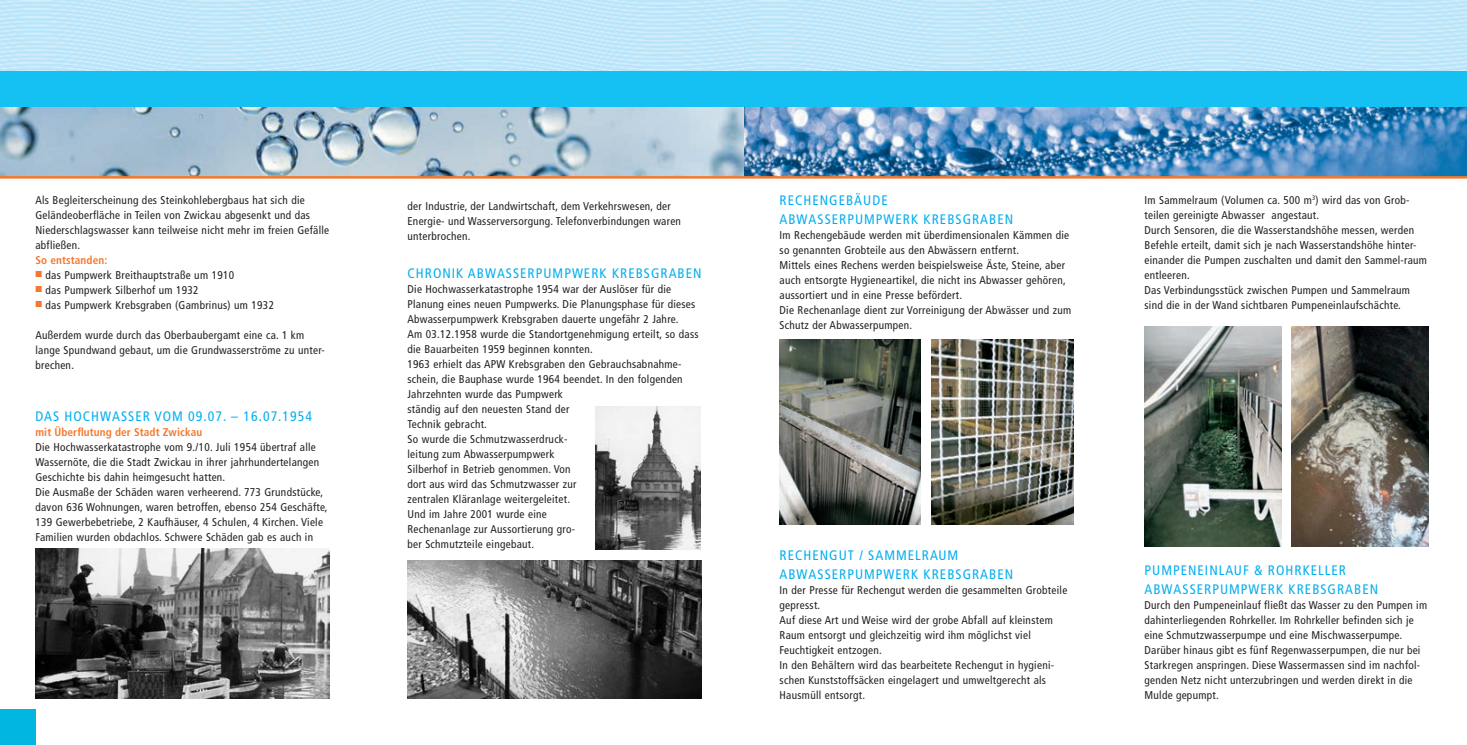
<style>
.page{position:relative;width:1467px;height:745px;background:#fff}
.page>*{position:absolute;margin:0;border:0;box-sizing:border-box;transform-origin:0 0}
.t1{font:condensed 13.75px/18.8px "Frutiger";letter-spacing:.075em;color:#00aeef}
.t2{font:condensed 11.25px/15px "Frutiger";letter-spacing:.025em;color:#231f20}
.t3{font:700 condensed 11.25px "Frutiger";letter-spacing:.01em;color:#f4792d}
.s1{color:#f4792d}
</style>
<div class="page">
<img style="left:0;top:106px;width:744px;height:70px">
<svg style="left:744px;top:106px;width:723px;height:70px"></svg>
<div style="left:0;top:709px;width:35px;height:35px;background:#00b7e2"></div>
<img style="left:1109px;top:0;width:358px;height:71px">
<svg style="left:744px;top:0;width:365px;height:71px;fill:#c0e7fa"></svg>
<svg style="left:372px;top:0;width:372px;height:71px;fill:#c0e7fa"></svg>
<svg style="left:0;top:0;width:372px;height:71px;fill:#c0e7fa"></svg>
<img style="left:595px;top:406px;width:106px;height:143px">
<img style="left:780px;top:339px;width:141px;height:185px">
<img style="left:407px;top:560px;width:295px;height:138px">
<img style="left:932px;top:339px;width:142px;height:185px">
<img style="left:1145px;top:326px;width:136px;height:220px">
<img style="left:1292px;top:326px;width:136px;height:220px">
<img style="left:36px;top:548px;width:293px;height:150px">
<hr style="left:0;top:176px;width:1467px;height:2px;background:#f4792d">
<div style="left:0;top:71px;width:1467px;height:35px;background:#15c0f2"></div>
<p class="t2" style="left:35px;top:192px;width:295px">Als Begleiterscheinung des Steinkohlebergbaus hat sich die Geländeoberfläche in Teilen von Zwickau abgesenkt und das Niederschlagswasser kann teilweise nicht mehr im freien Gefälle abfließen.</p>
<p class="t3" style="left:35px;top:253px;width:73px">So entstanden:</p>
<p class="t2" style="left:35px;top:267px;width:200px"><span class="s1">■</span> das Pumpwerk Breithauptstraße um 1910</p>
<p class="t2" style="left:35px;top:282px;width:165px"><span class="s1">■</span> das Pumpwerk Silberhof um 1932</p>
<p class="t2" style="left:35px;top:297px;width:240px"><span class="s1">■</span> das Pumpwerk Krebsgraben (Gambrinus) um 1932</p>
<p class="t2" style="left:35px;top:327px;width:291px">Außerdem wurde durch das Oberbaubergamt eine ca. 1 km lange Spundwand gebaut, um die Grundwasserströme zu unter&shy;brechen.</p>
<p class="t1" style="left:35px;top:406px;width:278px">DAS HOCHWASSER VOM 09.07. – 16.07.1954</p>
<p class="t3" style="left:35px;top:424px;width:168px">mit Überflutung der Stadt Zwickau</p>
<p class="t2" style="left:35px;top:439px;width:294px">Die Hochwasserkatastrophe vom 9./10. Juli 1954 übertraf alle Wassernöte, die die Stadt Zwickau in ihrer jahrhundertelangen Geschichte bis dahin heimgesucht hatten.<br>Die Ausmaße der Schäden waren verheerend. 773 Grundstücke, davon 636 Wohnungen, waren betroffen, ebenso 254 Geschäfte, 139 Gewerbebetriebe, 2 Kaufhäuser, 4 Schulen, 4 Kirchen. Viele Familien wurden obdachlos. Schwere Schäden gab es auch in</p>
<p class="t2" style="left:407px;top:199px;width:275px">der Industrie, der Landwirtschaft, dem Verkehrswesen, der<br>Energie- und Wasserversorgung. Telefonverbindungen waren unterbrochen.</p>
<p class="t1" style="left:407px;top:263px;width:296px">CHRONIK ABWASSERPUMPWERK KREBSGRABEN</p>
<p class="t2" style="left:407px;top:281px;width:293px">Die Hochwasserkatastrophe 1954 war der Auslöser für die Planung eines neuen Pumpwerks. Die Planungsphase für dieses Abwasserpumpwerk Krebsgraben dauerte ungefähr 2 Jahre.<br>Am 03.12.1958 wurde die Standortgenehmigung erteilt, so dass die Bauarbeiten 1959 beginnen konnten.<br>1963 erhielt das APW Krebsgraben den Gebrauchsabnahme&shy;schein, die Bauphase wurde 1964 beendet. In den folgenden Jahrzehnten wurde das Pumpwerk<br>ständig auf den neuesten Stand der<br>Technik gebracht.<br>So wurde die Schmutzwasserdruck-<br>leitung zum Abwasserpumpwerk<br>Silberhof in Betrieb genommen. Von<br>dort aus wird das Schmutzwasser zur<br>zentralen Kläranlage weitergeleitet.<br>Und im Jahre 2001 wurde eine<br>Rechenanlage zur Aussortierung gro-<br>ber Schmutzteile eingebaut.</p>
<p class="t1" style="left:780px;top:191px;width:235px">RECHENGEBÄUDE<br>ABWASSERPUMPWERK KREBSGRABEN</p>
<p class="t2" style="left:780px;top:228px;width:293px">Im Rechengebäude werden mit überdimensionalen Kämmen die so genannten Grobteile aus den Abwässern entfernt.<br>Mittels eines Rechens werden beispielsweise Äste, Steine, aber auch entsorgte Hygieneartikel, die nicht ins Abwasser gehören, aussortiert und in eine Presse befördert.<br>Die Rechenanlage dient zur Vorreinigung der Abwässer und zum Schutz der Abwasserpumpen.</p>
<p class="t2" style="left:1144px;top:192px;width:284px">Im Sammelraum (Volumen ca. 500 m<sup>3</sup>) wird das von Grob&shy;teilen gereinigte Abwasser angestaut.<br>Durch Sensoren, die die Wasserstandshöhe messen, werden Befehle erteilt, damit sich je nach Wasserstandshöhe hinter&shy;einander die Pumpen zuschalten und damit den Sammel-raum entleeren.<br>Das Verbindungsstück zwischen Pumpen und Sammelraum sind die in der Wand sichtbaren Pumpeneinlaufschächte.</p>
<p class="t1" style="left:780px;top:545px;width:235px">RECHENGUT / SAMMELRAUM<br>ABWASSERPUMPWERK KREBSGRABEN</p>
<p class="t2" style="left:780px;top:582px;width:289px">In der Presse für Rechengut werden die gesammelten Grobteile gepresst.<br>Auf diese Art und Weise wird der grobe Abfall auf kleinstem Raum entsorgt und gleichzeitig wird ihm möglichst viel Feuchtigkeit entzogen.<br>In den Behältern wird das bearbeitete Rechengut in hygieni&shy;schen Kunststoffsäcken eingelagert und umweltgerecht als Hausmüll entsorgt.</p>
<p class="t1" style="left:1144px;top:560px;width:235px">PUMPENEINLAUF &amp; ROHRKELLER<br>ABWASSERPUMPWERK KREBSGRABEN</p>
<p class="t2" style="left:1144px;top:597px;width:284px">Durch den Pumpeneinlauf fließt das Wasser zu den Pumpen im dahinterliegenden Rohrkeller. Im Rohrkeller befinden sich je eine Schmutzwasserpumpe und eine Mischwasserpumpe.<br>Darüber hinaus gibt es fünf Regenwasserpumpen, die nur bei Starkregen anspringen. Diese Wassermassen sind im nachfol&shy;genden Netz nicht unterzubringen und werden direkt in die Mulde gepumpt.</p>
</div>
